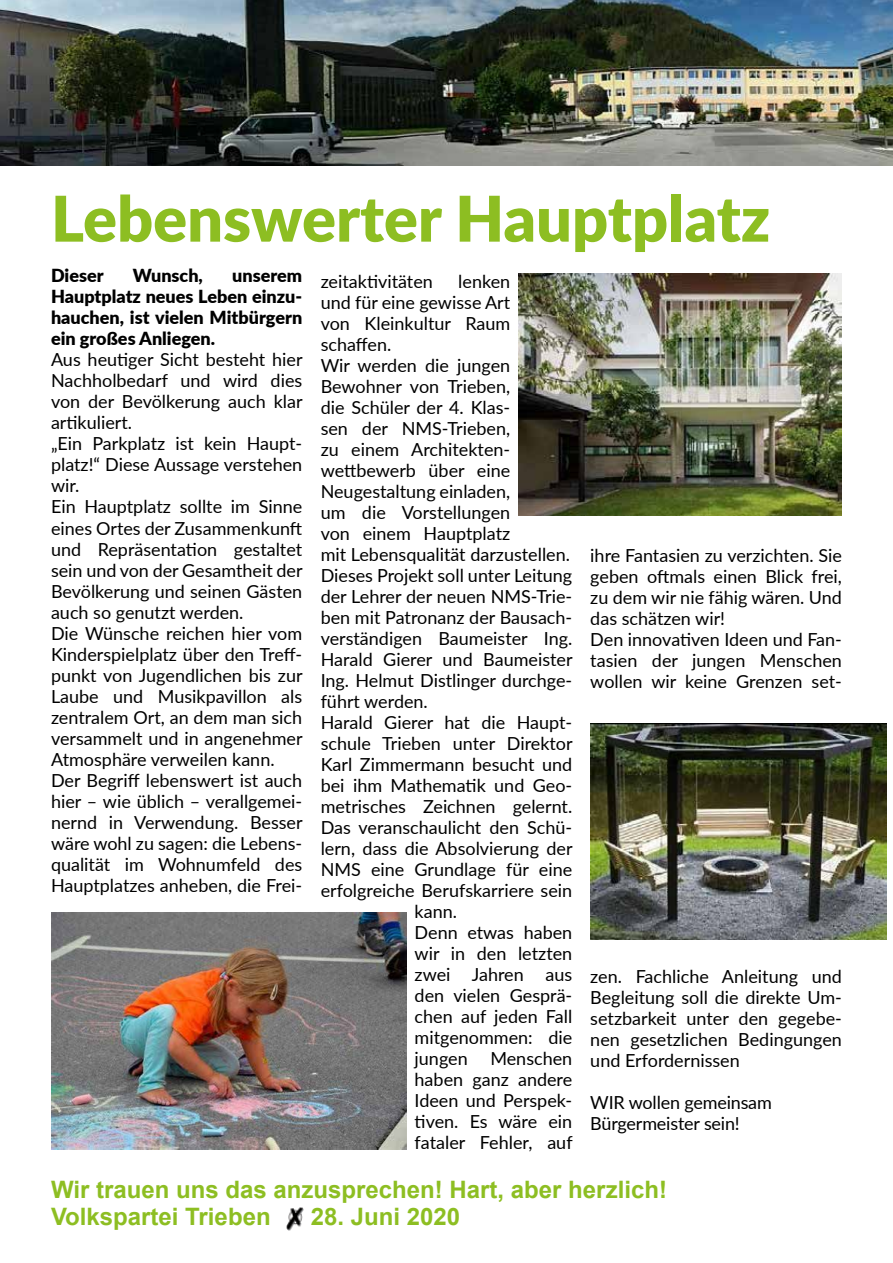
<style>
.page{position:relative;width:893px;height:1263px;background:#fff}
.page>*{position:absolute;margin:0;border:0;box-sizing:border-box;transform-origin:0 0}
.t1{font:900 63px "Lato";color:#8dbe22}
.t2{font:700 24px/27px "Arial";color:#8dbe22}
.t3{font:18px/21px "Lato";color:#000}
.t4{font:900 18px/21px "Lato";color:#000;text-align:justify}
</style>
<div class="page">
<img style="left:0;top:0;width:893px;height:166px">
<img style="left:519px;top:273px;width:323px;height:243px">
<img style="left:590px;top:724px;width:296px;height:216px">
<img style="left:51px;top:913px;width:355px;height:237px">
<img style="left:287px;top:1208px;width:17px;height:22px">
<h1 class="t1" style="left:51px;top:171px;width:721px">Lebenswerter Hauptplatz</h1>
<p class="t3" style="left:321px;top:270px;width:114px">zeitaktivitäten</p>
<p class="t3" style="left:458px;top:270px;width:53px">lenken</p>
<p class="t3" style="left:321px;top:291px;width:191px">und für eine gewisse Art</p>
<p class="t3" style="left:321px;top:312px;width:191px">von Kleinkultur Raum</p>
<p class="t3" style="left:321px;top:333px;width:72px">schaffen.</p>
<p class="t3" style="left:321px;top:354px;width:191px">Wir werden die jungen</p>
<p class="t3" style="left:321px;top:375px;width:191px">Bewohner von Trieben,</p>
<p class="t3" style="left:321px;top:396px;width:191px">die Schüler der 4. Klas-</p>
<p class="t3" style="left:321px;top:417px;width:191px">sen der NMS-Trieben,</p>
<p class="t3" style="left:321px;top:438px;width:191px">zu einem Architekten-</p>
<p class="t3" style="left:321px;top:459px;width:191px">wettbewerb über eine</p>
<p class="t3" style="left:321px;top:480px;width:191px">Neugestaltung einladen,</p>
<p class="t3" style="left:321px;top:501px;width:191px">um die Vorstellungen</p>
<p class="t3" style="left:321px;top:522px;width:191px">von einem Hauptplatz</p>
<p class="t3" style="left:321px;top:543px;width:251px">mit Lebensqualität darzustellen.</p>
<p class="t3" style="left:321px;top:564px;width:253px">Dieses Projekt soll unter Leitung</p>
<p class="t3" style="left:321px;top:585px;width:253px">der Lehrer der neuen NMS-Trie-</p>
<p class="t3" style="left:321px;top:606px;width:253px">ben mit Patronanz der Bausach-</p>
<p class="t3" style="left:321px;top:627px;width:253px">verständigen Baumeister Ing.</p>
<p class="t3" style="left:321px;top:648px;width:253px">Harald Gierer und Baumeister</p>
<p class="t3" style="left:321px;top:669px;width:253px">Ing. Helmut Distlinger durchge-</p>
<p class="t3" style="left:321px;top:690px;width:109px">führt werden.</p>
<p class="t3" style="left:321px;top:711px;width:253px">Harald Gierer hat die Haupt-</p>
<p class="t3" style="left:321px;top:732px;width:253px">schule Trieben unter Direktor</p>
<p class="t3" style="left:321px;top:753px;width:253px">Karl Zimmermann besucht und</p>
<p class="t3" style="left:321px;top:774px;width:253px">bei ihm Mathematik und Geo-</p>
<p class="t3" style="left:321px;top:795px;width:253px">metrisches Zeichnen gelernt.</p>
<p class="t3" style="left:321px;top:816px;width:253px">Das veranschaulicht den Schü-</p>
<p class="t3" style="left:321px;top:837px;width:253px">lern, dass die Absolvierung der</p>
<p class="t3" style="left:321px;top:858px;width:253px">NMS eine Grundlage für eine</p>
<p class="t3" style="left:321px;top:879px;width:253px">erfolgreiche Berufskarriere sein</p>
<p class="t3" style="left:415px;top:900px;width:44px">kann.</p>
<p class="t3" style="left:415px;top:921px;width:159px">Denn etwas haben</p>
<p class="t3" style="left:415px;top:942px;width:159px">wir in den letzten</p>
<p class="t3" style="left:415px;top:963px;width:159px">zwei Jahren aus</p>
<p class="t3" style="left:415px;top:984px;width:159px">den vielen Gesprä-</p>
<p class="t3" style="left:415px;top:1005px;width:159px">chen auf jeden Fall</p>
<p class="t3" style="left:415px;top:1026px;width:159px">mitgenommen: die</p>
<p class="t3" style="left:415px;top:1047px;width:55px">jungen</p>
<p class="t4" style="left:51px;top:265px;width:54px">Dieser</p>
<p class="t4" style="left:133px;top:265px;width:72px">Wunsch,</p>
<p class="t4" style="left:51px;top:265px;width:253px;text-indent:181px">unserem Hauptplatz neues Leben einzu&shy;hauchen, ist vielen Mitbürgern ein großes Anliegen.</p>
<p class="t3" style="left:51px;top:349px;width:253px">Aus heutiger Sicht besteht hier<br>Nachholbedarf und wird dies von der Bevölkerung auch klar artikuliert.<br>„Ein Parkplatz ist kein Haupt&shy;platz!“ Diese Aussage verstehen wir.<br>Ein Hauptplatz sollte im Sinne eines Ortes der Zusammenkunft und Repräsentation gestaltet sein und von der Gesamtheit der<br>Bevölkerung und seinen Gästen auch so genutzt werden.<br>Die Wünsche reichen hier vom<br>Kinderspielplatz über den Treff&shy;punkt von Jugendlichen bis zur<br>Laube und Musikpavillon als zentralem Ort, an dem man sich versammelt und in angenehmer<br>Atmosphäre verweilen kann.<br>Der Begriff lebenswert ist auch hier – wie üblich – verallgemei&shy;nernd in Verwendung. Besser wäre wohl zu sagen: die Lebens&shy;qualität im Wohnumfeld des<br>Hauptplatzes anheben, die Frei-</p>
<p class="t3" style="left:590px;top:544px;width:253px">ihre Fantasien zu verzichten. Sie geben oftmals einen Blick frei, zu dem wir nie fähig wären. Und das schätzen wir!<br>Den innovativen Ideen und Fan&shy;tasien der jungen Menschen wollen wir keine Grenzen set-</p>
<p class="t3" style="left:590px;top:965px;width:253px;text-align:justify">zen. Fachliche Anleitung und Begleitung soll die direkte Um&shy;setzbarkeit unter den gegebe&shy;nen gesetzlichen Bedingungen und Erfordernissen</p>
<p class="t3" style="left:590px;top:1091px;width:183px">WIR wollen gemeinsam<br>Bürgermeister sein!</p>
<p class="t3" style="left:415px;top:1047px;width:160px;text-align:justify;text-indent:76px">Menschen haben ganz andere Ideen und Perspek&shy;tiven. Es wäre ein fataler Fehler, auf</p>
<h2 class="t2" style="left:51px;top:1176px;width:617px">Wir trauen uns das anzusprechen! Hart, aber herzlich!<br>Volkspartei Trieben</h2>
<h2 class="t2" style="left:311px;top:1203px;width:151px">28. Juni 2020</h2>
</div>
